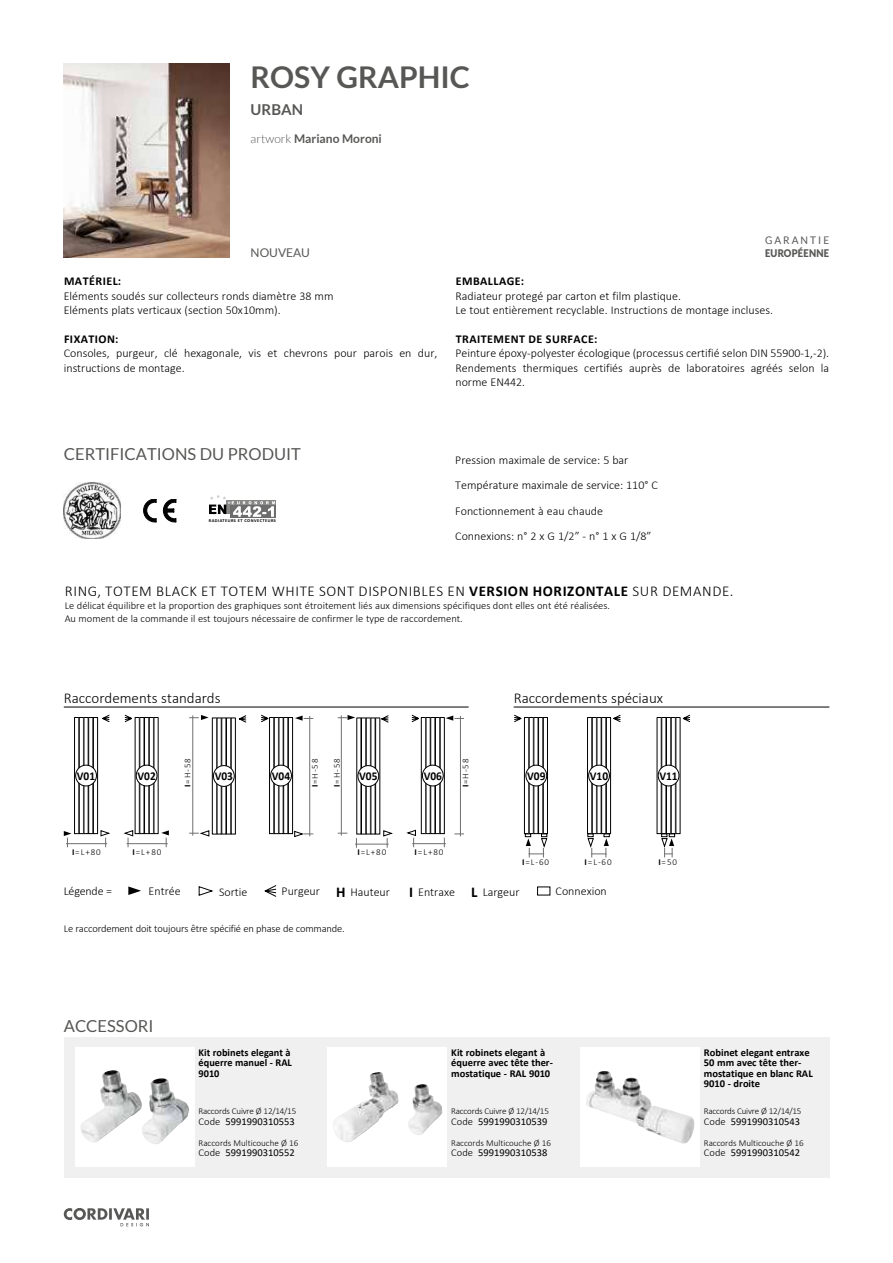
<style>
.page{position:relative;width:893px;height:1263px;background:#fff}
.page>*{position:absolute;margin:0;border:0;box-sizing:border-box;transform-origin:0 0}
.t1{font:700 30px "Lato";color:#575756}
.t2{font:16.5px "Lato";color:#575756}
.t3{font:300 15px "Calibri";letter-spacing:.04em;color:#000}
.t4{font:300 15px "Calibri";color:#000}
.t5{font:700 15px "Lato";color:#575756}
.t6{font:300 12px/14.4px "Calibri";color:#000}
.t7{font:700 12px "Calibri";letter-spacing:.04em;color:#000}
.t8{font:700 12px "Calibri";letter-spacing:.04em;color:#000;scale:.95 1}
.t9{font:700 12px "Lato";color:#575756}
.t10{font:12px "Lato";color:#575756}
.t11{font:300 10.5px/12.6px "Calibri";color:#000}
.t12{font:700 10.5px/10.5px "Calibri";color:#000}
.t13{font:10.5px "Calibri";color:#000}
.t14{font:900 10.5px "Lato";letter-spacing:.025em;color:#575756;scale:.9 1}
.t15{font:10.5px "Lato";letter-spacing:.2em;color:#575756;scale:.96 1}
.t16{font:300 9px "Calibri";color:#000}
.t17{font:300 9px "Calibri";letter-spacing:-.02em;color:#000}
.t18{font:700 4.35px "Calibri";letter-spacing:.1em;color:#000}
.s1{font-weight:300}
.s2{font-weight:700}
.s3{font-weight:700;font-size:15px}
</style>
<div class="page">
<svg style="left:64px;top:1208px;width:85px;height:18px"></svg>
<img style="left:64px;top:64px;width:166px;height:193px">
<div style="left:64px;top:1037px;width:765px;height:140px;background:#f0f0f0"></div>
<div style="left:75px;top:1048px;width:119px;height:119px;background:#fff"></div>
<img style="left:81px;top:1070px;width:108px;height:74px">
<div style="left:328px;top:1048px;width:119px;height:119px;background:#fff"></div>
<img style="left:333px;top:1072px;width:109px;height:70px">
<div style="left:581px;top:1048px;width:119px;height:119px;background:#fff"></div>
<img style="left:586px;top:1071px;width:108px;height:73px">
<div style="left:227px;top:500px;width:49px;height:14px;background:#878786"></div>
<div style="left:231px;top:505px;width:45px;height:13px;background:#6e6d6d"></div>
<svg style="left:209px;top:495px;width:66px;height:22px"></svg>
<svg style="left:143px;top:499px;width:33px;height:23px"></svg>
<img style="left:64px;top:482px;width:56px;height:57px">
<hr style="left:64px;top:707px;width:405px;height:1px;background:#000">
<hr style="left:514px;top:707px;width:315px;height:1px;background:#000">
<svg style="left:64px;top:714px;width:46px;height:133px"></svg>
<div style="left:76px;top:765px;width:20px;height:21px;background:#fff;border-radius:50%"></div>
<div style="left:75px;top:765px;width:22px;height:21px;border:1px solid #000;border-radius:50%"></div>
<svg style="left:124px;top:714px;width:45px;height:133px"></svg>
<div style="left:136px;top:765px;width:21px;height:21px;background:#fff;border-radius:50%"></div>
<div style="left:136px;top:765px;width:21px;height:21px;border:1px solid #000;border-radius:50%"></div>
<svg style="left:189px;top:715px;width:58px;height:121px"></svg>
<div style="left:213px;top:765px;width:21px;height:21px;background:#fff;border-radius:50%"></div>
<div style="left:213px;top:765px;width:21px;height:22px;border:1px solid #000;border-radius:50%"></div>
<svg style="left:338px;top:715px;width:55px;height:133px"></svg>
<div style="left:358px;top:765px;width:21px;height:21px;background:#fff;border-radius:50%"></div>
<div style="left:358px;top:765px;width:21px;height:22px;border:1px solid #000;border-radius:50%"></div>
<svg style="left:261px;top:714px;width:52px;height:123px"></svg>
<div style="left:271px;top:765px;width:20px;height:21px;background:#fff;border-radius:50%"></div>
<div style="left:270px;top:765px;width:22px;height:21px;border:1px solid #000;border-radius:50%"></div>
<svg style="left:406px;top:714px;width:58px;height:133px"></svg>
<div style="left:422px;top:765px;width:21px;height:21px;background:#fff;border-radius:50%"></div>
<div style="left:422px;top:765px;width:21px;height:21px;border:1px solid #000;border-radius:50%"></div>
<svg style="left:514px;top:714px;width:34px;height:143px"></svg>
<div style="left:526px;top:765px;width:21px;height:21px;background:#fff;border-radius:50%"></div>
<div style="left:526px;top:765px;width:21px;height:21px;border:1px solid #000;border-radius:50%"></div>
<svg style="left:587px;top:714px;width:34px;height:143px"></svg>
<div style="left:589px;top:765px;width:20px;height:21px;background:#fff;border-radius:50%"></div>
<div style="left:588px;top:765px;width:22px;height:21px;border:1px solid #000;border-radius:50%"></div>
<svg style="left:657px;top:714px;width:34px;height:143px"></svg>
<div style="left:658px;top:765px;width:21px;height:21px;background:#fff;border-radius:50%"></div>
<div style="left:658px;top:765px;width:21px;height:21px;border:1px solid #000;border-radius:50%"></div>
<svg style="left:128px;top:886px;width:13px;height:9px"></svg>
<svg style="left:198px;top:886px;width:16px;height:10px"></svg>
<svg style="left:264px;top:885px;width:12px;height:12px"></svg>
<h1 class="t1" style="left:251px;top:60px;width:221px">ROSY GRAPHIC</h1>
<p class="t5" style="left:251px;top:101px;width:54px">URBAN</p>
<p class="t9" style="left:251px;top:132px;width:133px"><span class="s1">artwork</span> Mariano Moroni</p>
<p class="t15" style="left:765px;top:234px;width:68px">GARANTIE</p>
<p class="t10" style="left:251px;top:246px;width:61px">NOUVEAU</p>
<p class="t14" style="left:765px;top:247px;width:73px">EUROPÉENNE</p>
<p class="t7" style="left:64px;top:273px;width:59px">MATÉRIEL:</p>
<p class="t6" style="left:64px;top:288px;width:271px">Eléments soudés sur collecteurs ronds diamètre 38 mm<br>Eléments plats verticaux (section 50x10mm).</p>
<p class="t7" style="left:64px;top:331px;width:56px">FIXATION:</p>
<p class="t6" style="left:64px;top:346px;width:375px">Consoles, purgeur, clé hexagonale, vis et chevrons pour parois en dur, instructions de montage.</p>
<p class="t7" style="left:456px;top:273px;width:70px">EMBALLAGE:</p>
<p class="t6" style="left:455px;top:288px;width:319px">Radiateur protegé par carton et film plastique.<br>Le tout entièrement recyclable. Instructions de montage incluses.</p>
<p class="t7" style="left:456px;top:331px;width:143px">TRAITEMENT DE SURFACE:</p>
<p class="t6" style="left:455px;top:346px;width:375px;text-align:justify">Peinture époxy-polyester écologique (processus certifié selon DIN 55900-1,-2).<br>Rendements thermiques certifiés auprès de laboratoires agréés selon la norme EN442.</p>
<h2 class="t2" style="left:64px;top:445px;width:239px">CERTIFICATIONS DU PRODUIT</h2>
<p class="t18" style="left:209px;top:518px;width:69px">RADIATEURS ET CONVECTEURS</p>
<p class="t6" style="left:455px;top:447px;width:204px;line-height:25.5px">Pression maximale de service: 5 bar Température maximale de service: 110° C Fonctionnement à eau chaude Connexions: n° 2 x G 1/2” - n° 1 x G 1/8”</p>
<p class="t3" style="left:65px;top:582px;width:670px">RING, TOTEM BLACK ET TOTEM WHITE SONT DISPONIBLES EN <span class="s2">VERSION HORIZONTALE</span> SUR DEMANDE.</p>
<p class="t11" style="left:65px;top:599px;width:547px">Le délicat équilibre et la proportion des graphiques sont étroitement liés aux dimensions spécifiques dont elles ont été réalisées.<br>Au moment de la commande il est toujours nécessaire de confirmer le type de raccordement.</p>
<p class="t4" style="left:64px;top:688px;width:158px">Raccordements standards</p>
<p class="t4" style="left:514px;top:688px;width:151px">Raccordements spéciaux</p>
<p class="t8" style="left:77px;top:767px;width:21px">V01</p>
<p class="t16" style="left:72px;top:846px;width:30px"><span class="s2">I</span>=L+80</p>
<p class="t8" style="left:137px;top:767px;width:21px">V02</p>
<p class="t16" style="left:182px;top:787px;width:30px;rotate:-90deg"><span class="s2">I</span>=H-58</p>
<p class="t8" style="left:215px;top:768px;width:21px">V03</p>
<p class="t16" style="left:133px;top:846px;width:30px"><span class="s2">I</span>=L+80</p>
<p class="t8" style="left:272px;top:767px;width:21px">V04</p>
<p class="t16" style="left:309px;top:787px;width:30px;rotate:-90deg"><span class="s2">I</span>=H-58</p>
<p class="t16" style="left:331px;top:787px;width:30px;rotate:-90deg"><span class="s2">I</span>=H-58</p>
<p class="t8" style="left:359px;top:768px;width:21px">V05</p>
<p class="t16" style="left:357px;top:847px;width:30px"><span class="s2">I</span>=L+80</p>
<p class="t8" style="left:424px;top:767px;width:21px">V06</p>
<p class="t16" style="left:460px;top:787px;width:30px;rotate:-90deg"><span class="s2">I</span>=H-58</p>
<p class="t16" style="left:415px;top:846px;width:30px"><span class="s2">I</span>=L+80</p>
<p class="t8" style="left:527px;top:767px;width:21px">V09</p>
<p class="t16" style="left:522px;top:857px;width:29px"><span class="s2">I</span>=L-60</p>
<p class="t8" style="left:590px;top:767px;width:21px">V10</p>
<p class="t16" style="left:585px;top:857px;width:29px"><span class="s2">I</span>=L-60</p>
<p class="t6" style="left:64px;top:884px;width:50px">Légende =</p>
<p class="t6" style="left:149px;top:884px;width:34px">Entrée</p>
<p class="t6" style="left:219px;top:884px;width:30px">Sortie</p>
<p class="t6" style="left:282px;top:884px;width:110px">Purgeur <span class="s3">H</span> Hauteur</p>
<p class="t6" style="left:409px;top:884px;width:112px"><span class="s3">I</span> Entraxe <span class="s3">L</span> Largeur</p>
<p class="t6" style="left:556px;top:884px;width:53px">Connexion</p>
<p class="t11" style="left:64px;top:922px;width:282px">Le raccordement doit toujours être spécifié en phase de commande.</p>
<h2 class="t2" style="left:64px;top:1016px;width:91px">ACCESSORI</h2>
<p class="t12" style="left:199px;top:1047px;width:95px;text-align:justify">Kit robinets elegant à équerre manuel - RAL 9010</p>
<p class="t17" style="left:199px;top:1106px;width:99px">Raccords Cuivre Ø 12/14/15</p>
<p class="t13" style="left:199px;top:1114px;width:98px"><span class="s1">Code</span> 5991990310553</p>
<p class="t16" style="left:199px;top:1137px;width:101px">Raccords Multicouche Ø 16</p>
<p class="t13" style="left:199px;top:1145px;width:98px"><span class="s1">Code</span> 5991990310552</p>
<p class="t12" style="left:451px;top:1047px;width:103px">Kit robinets elegant à équerre avec tête ther&shy;mostatique - RAL 9010</p>
<p class="t17" style="left:451px;top:1106px;width:99px">Raccords Cuivre Ø 12/14/15</p>
<p class="t13" style="left:451px;top:1114px;width:98px"><span class="s1">Code</span> 5991990310539</p>
<p class="t16" style="left:451px;top:1137px;width:101px">Raccords Multicouche Ø 16</p>
<p class="t13" style="left:451px;top:1145px;width:98px"><span class="s1">Code</span> 5991990310538</p>
<p class="t8" style="left:659px;top:767px;width:21px">V11</p>
<p class="t16" style="left:658px;top:857px;width:20px"><span class="s2">I</span>=50</p>
<p class="t12" style="left:704px;top:1047px;width:110px">Robinet elegant entraxe<br>50 mm avec tête ther&shy;mostatique en blanc RAL<br>9010 - droite</p>
<p class="t17" style="left:704px;top:1106px;width:99px">Raccords Cuivre Ø 12/14/15</p>
<p class="t13" style="left:704px;top:1114px;width:98px"><span class="s1">Code</span> 5991990310543</p>
<p class="t16" style="left:704px;top:1137px;width:101px">Raccords Multicouche Ø 16</p>
<p class="t13" style="left:704px;top:1145px;width:98px"><span class="s1">Code</span> 5991990310542</p>
</div>
